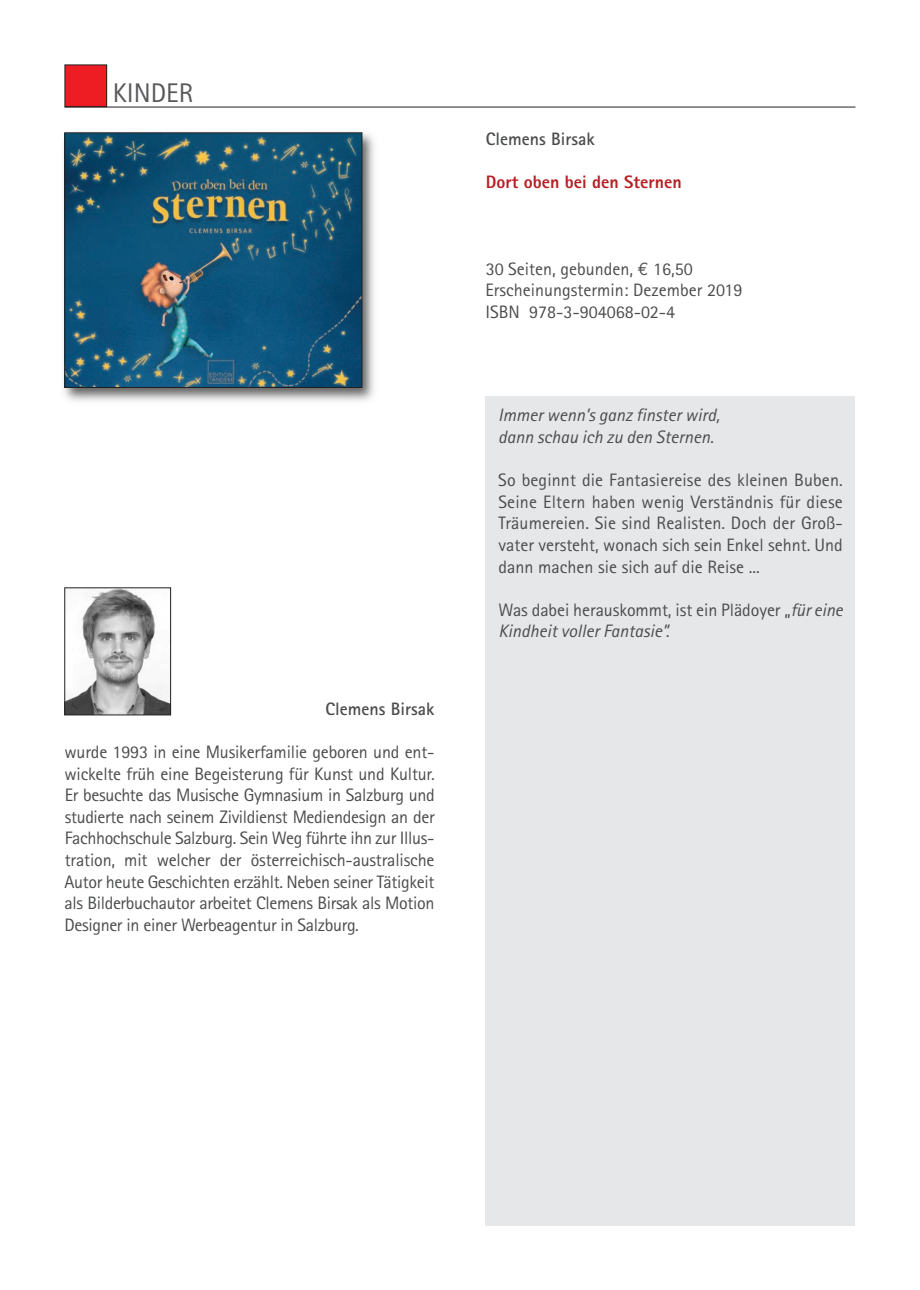
<style>
.page{position:relative;width:920px;height:1290px;background:#fff}
.page>*{position:absolute;margin:0;border:0;box-sizing:border-box;transform-origin:0 0}
.t1{font:27px "Rotis Sans Serif";color:#57585a}
.t2{font:18px/21.6px "Rotis Sans Serif";color:#4b4c4d;text-align:justify}
.t3{font:italic 18px/21.6px "Rotis Sans Serif";color:#4b4c4d}
.t4{font:700 18px "Rotis Sans Serif";color:#4b4c4d}
.t5{font:800 18px "Rotis Sans Serif";color:#b62024}
.s1{font-family:"Euro Mono"}
.s2{font-style:italic}
</style>
<div class="page">
<img style="left:63px;top:132px;width:311px;height:270px">
<img style="left:67px;top:135px;width:293px;height:251px">
<div style="left:65px;top:133px;width:297px;height:255px;border:1px solid #231f20"></div>
<div style="left:485px;top:396px;width:370px;height:829px;background:#e6e7e9"></div>
<img style="left:67px;top:590px;width:102px;height:123px">
<div style="left:65px;top:588px;width:106px;height:127px;border:1px solid #231f20"></div>
<div style="left:65px;top:65px;width:41px;height:41px;background:#ee1d23"></div>
<div style="left:65px;top:65px;width:42px;height:42px;border:1px solid #231f20"></div>
<hr style="left:65px;top:107px;width:790px;height:1px;background:#231f20">
<h1 class="t1" style="left:113px;top:83px;width:82px">KINDER</h1>
<p class="t4" style="left:325px;top:702px;width:110px">Clemens Birsak</p>
<p class="t2" style="left:64px;top:743px;width:372px">wurde 1993 in eine Musikerfamilie geboren und ent&shy;wickelte früh eine Begeisterung für Kunst und Kultur.<br>Er besuchte das Musische Gymnasium in Salzburg und studierte nach seinem Zivildienst Mediendesign an der Fachhochschule Salzburg. Sein Weg führte ihn zur Illus&shy;tration, mit welcher der österreichisch-australische Autor heute Geschichten erzählt. Neben seiner Tätigkeit als Bilderbuchautor arbeitet Clemens Birsak als Motion Designer in einer Werbeagentur in Salzburg.</p>
<p class="t4" style="left:486px;top:133px;width:110px">Clemens Birsak</p>
<p class="t5" style="left:486px;top:176px;width:198px">Dort oben bei den Sternen</p>
<p class="t2" style="left:485px;top:259px;width:258px;text-align:left">30 Seiten, gebunden, <span class="s1">€</span> 16,50<br>Erscheinungstermin: Dezember 2019<br>ISBN 978-3-904068-02-4</p>
<p class="t3" style="left:498px;top:406px;width:223px">Immer wenn’s ganz finster wird, dann schau ich zu den Sternen.</p>
<p class="t2" style="left:498px;top:471px;width:346px">So beginnt die Fantasiereise des kleinen Buben.<br>Seine Eltern haben wenig Verständnis für diese Träumereien. Sie sind Realisten. Doch der Groß&shy;vater versteht, wonach sich sein Enkel sehnt. Und dann machen sie sich auf die Reise ...</p>
<p class="t2" style="left:498px;top:601px;width:346px">Was dabei herauskommt, ist ein Plädoyer „<span class="s2">für eine<br>Kindheit voller Fantasie”.</span></p>
</div>
